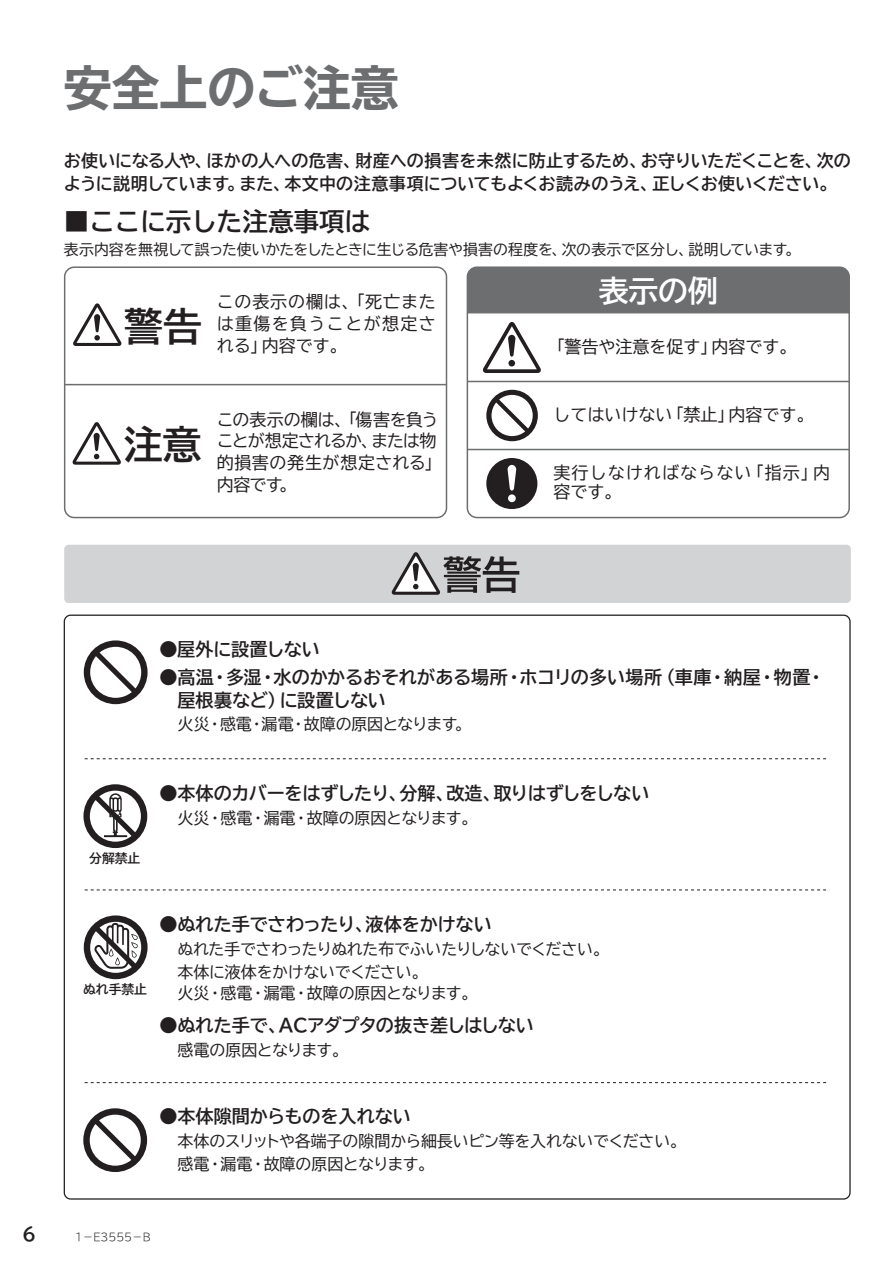
<style>
.page{position:relative;width:893px;height:1263px;background:#fff}
.page>*{position:absolute;margin:0;border:0;box-sizing:border-box;transform-origin:0 0}
.t1{font:47.85px "TBUD Go Std Ex Bold 90 pv RKSJ H";color:#6d6e70}
.t2{font:38.85px "TBUD Go Std Bold 90 pv RKSJ H";color:#231f20}
.t3{font:29.7px "TBUD Go Std Bold 90 pv RKSJ H";color:#fff}
.t4{font:25.5px "TBUD Go Std Bold 90 pv RKSJ H";color:#231f20}
.t5{font:18px/22.5px "TBUD Go Std Bold 90 pv RKSJ H";color:#231f20}
.t6{font:18px "TBUD Go Std Bold 90 pv RKSJ H";letter-spacing:-.02em;color:#231f20}
.t7{font:16.95px/21.8px "TBUD Go Std Regular 90 pv RKSJ H";color:#231f20;text-align:justify}
.t8{font:16.95px/22.5px "TBUD Go Std Bold 90 pv RKSJ H";letter-spacing:-.01em;color:#231f20}
.t9{font:16.95px/19.2px "TBUD Go Std Regular 90 pv RKSJ H";letter-spacing:.065em;color:#231f20}
.t10{font:15.9px/23.4px "TBUD Go Std Regular 90 pv RKSJ H";letter-spacing:-.02em;color:#231f20}
.t11{font:15.9px "TBUD Go Std Regular 90 pv RKSJ H";color:#231f20}
.t12{font:14.85px "TBUD Go Std Regular 90 pv RKSJ H";letter-spacing:-.03em;color:#231f20}
.t13{font:12.75px "TBUD Go Std Bold 90 pv RKSJ H";color:#231f20}
.t14{font:10.65px "TBUD Go Std Super Light 90 pv RKSJ H";color:#231f20}
</style>
<div class="page">
<div style="left:64px;top:545px;width:786px;height:58px;background:#d1d3d4;border-radius:4px"></div>
<svg style="left:391px;top:552px;width:128px;height:43px"></svg>
<svg style="left:84px;top:640px;width:63px;height:64px"></svg>
<svg style="left:85px;top:1082px;width:742px;height:1px"></svg>
<svg style="left:85px;top:890px;width:742px;height:1px"></svg>
<svg style="left:84px;top:915px;width:63px;height:64px"></svg>
<svg style="left:85px;top:758px;width:742px;height:1px"></svg>
<svg style="left:83px;top:784px;width:64px;height:64px"></svg>
<div style="left:469px;top:269px;width:380px;height:44px;background:#6d6e70"></div>
<svg style="left:73px;top:303px;width:49px;height:43px"></svg>
<svg style="left:72px;top:422px;width:49px;height:43px"></svg>
<div style="left:64px;top:266px;width:383px;height:252px;border:2px solid #6d6e70;border-radius:10px"></div>
<hr style="left:65px;top:384px;width:381px;height:1px;background:#6d6e70">
<div style="left:466px;top:266px;width:383px;height:252px;border:2px solid #6d6e70;border-radius:10px"></div>
<hr style="left:467px;top:449px;width:382px;height:1px;background:#6d6e70">
<hr style="left:467px;top:381px;width:382px;height:1px;background:#6d6e70">
<svg style="left:486px;top:390px;width:52px;height:51px"></svg>
<div style="left:486px;top:458px;width:51px;height:51px;background:#231f20;border-radius:50%"></div>
<div style="left:508px;top:494px;width:8px;height:8px;background:#fff;border-radius:50%"></div>
<svg style="left:507px;top:465px;width:9px;height:26px"></svg>
<svg style="left:483px;top:322px;width:58px;height:51px"></svg>
<svg style="left:83px;top:1108px;width:64px;height:64px"></svg>
<h1 class="t1" style="left:64px;top:70px;width:336px">安全上のご注意</h1>
<p class="t8" style="left:64px;top:152px;width:788px">お使いになる人や、ほかの人への危害、財産への損害を未然に防止するため、お守りいただくことを、次のように説明しています。また、本文中の注意事項についてもよくお読みのうえ、正しくお使いください。</p>
<h3 class="t4" style="left:64px;top:212px;width:308px">■ここに示した注意事項は</h3>
<p class="t12" style="left:64px;top:244px;width:738px">表示内容を無視して誤った使いかたをしたときに生じる危害や損害の程度を、次の表示で区分し、説明しています。</p>
<h2 class="t2" style="left:124px;top:311px;width:79px">警告</h2>
<p class="t7" style="left:217px;top:293px;width:221px">この表示の欄は、「死亡または重傷を負うことが想定される」内容です。</p>
<h2 class="t2" style="left:124px;top:430px;width:79px">注意</h2>
<p class="t7" style="left:217px;top:411px;width:226px;text-align:left">この表示の欄は、「傷害を負うことが想定されるか、または物的損害の発生が想定される」内容です。</p>
<h3 class="t3" style="left:598px;top:279px;width:121px">表示の例</h3>
<p class="t7" style="left:548px;top:338px;width:250px">「警告や注意を促す」内容です。</p>
<p class="t7" style="left:553px;top:406px;width:262px">してはいけない「禁止」内容です。</p>
<p class="t9" style="left:553px;top:466px;width:278px">実行しなければならない「指示」内容です。</p>
<p class="t5" style="left:159px;top:641px;width:162px">●屋外に設置しない</p>
<p class="t5" style="left:159px;top:668px;width:667px">●高温・多湿・水のかかるおそれがある場所・ホコリの多い場所（車庫・納屋・物置・　屋根裏など）に設置しない</p>
<p class="t10" style="left:177px;top:714px;width:295px">火災・感電・漏電・故障の原因となります。</p>
<p class="t13" style="left:89px;top:853px;width:53px">分解禁止</p>
<p class="t6" style="left:159px;top:787px;width:491px">●本体のカバーをはずしたり、分解、改造、取りはずしをしない</p>
<p class="t11" style="left:177px;top:812px;width:301px">火災・感電・漏電・故障の原因となります。</p>
<p class="t13" style="left:83px;top:984px;width:65px">ぬれ手禁止</p>
<p class="t5" style="left:159px;top:916px;width:334px">●ぬれた手でさわったり、液体をかけない</p>
<p class="t10" style="left:177px;top:939px;width:433px">ぬれた手でさわったりぬれた布でふいたりしないでください。本体に液体をかけないでください。</p>
<p class="t11" style="left:177px;top:988px;width:301px">火災・感電・漏電・故障の原因となります。</p>
<p class="t5" style="left:159px;top:1017px;width:376px">●ぬれた手で、ACアダプタの抜き差しはしない</p>
<p class="t10" style="left:177px;top:1040px;width:172px">感電の原因となります。</p>
<p class="t5" style="left:159px;top:1108px;width:253px">●本体隙間からものを入れない</p>
<p class="t10" style="left:177px;top:1131px;width:510px">本体のスリットや各端子の隙間から細長いピン等を入れないでください。感電・漏電・故障の原因となります。</p>
<p class="t5" style="left:22px;top:1225px;width:16px">6</p>
<p class="t14" style="left:75px;top:1233px;width:77px">1－E3555－B</p>
</div>
